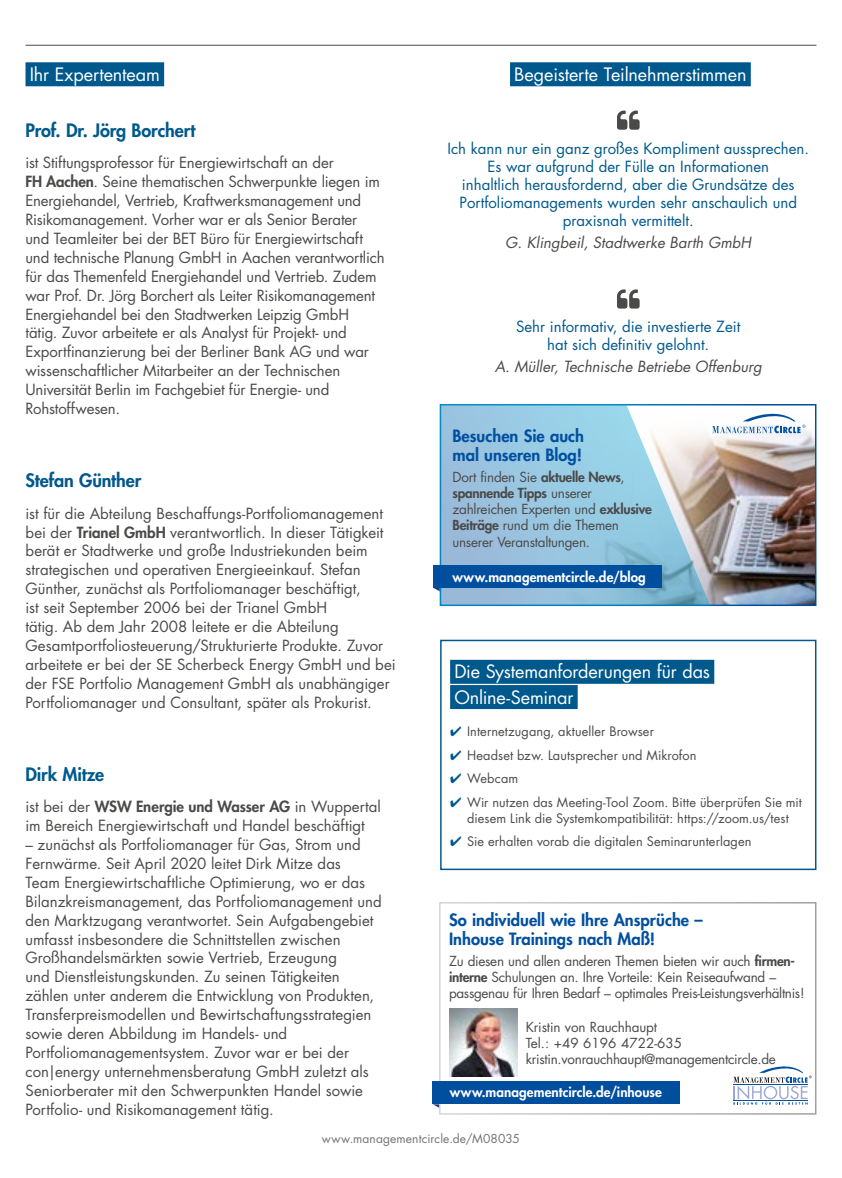
<style>
.page{position:relative;width:842px;height:1178px;background:#fff}
.page>*{position:absolute;margin:0;border:0;box-sizing:border-box;transform-origin:0 0}
.t1{font:18px/25.2px "Futura Std";letter-spacing:-.005em;color:#fff}
.t2{font:800 18px "Futura Std";letter-spacing:-.005em;color:#00598c}
.t3{font:800 16.5px/19.8px "Futura Std";color:#004f9f}
.t4{font:15px/18.9px "Futura Std";letter-spacing:-.005em;color:#4a4a49}
.t5{font:15px/18px "Futura Std";color:#00598c;text-align:center}
.t6{font:italic 15px "Futura Std";color:#4a4a49}
.t7{font:13.5px/16.2px "Futura Std";letter-spacing:-.02em;color:#4a4a49}
.t8{font:800 13.5px "Futura Std";letter-spacing:.005em;color:#fff}
.t9{font:12.75px/15.3px "Futura Std";letter-spacing:.01em;color:#4a4a49;text-align:center}
.t10{font:12px "Futura Std";letter-spacing:.01em;color:#757474}
.s1{font-weight:800}
.s2{color:#00598c}
</style>
<div class="page">
<hr style="left:26px;top:45px;width:790px;height:1px;background:#4a4a49">
<div style="left:26px;top:62px;width:138px;height:24px;background:#00598c"></div>
<div style="left:510px;top:62px;width:241px;height:24px;background:#00598c"></div>
<svg style="left:617px;top:111px;width:23px;height:19px"></svg>
<svg style="left:617px;top:289px;width:23px;height:20px"></svg>
<img style="left:710px;top:425px;width:103px;height:178px">
<svg style="left:440px;top:404px;width:270px;height:202px;background:#9cc6dc"></svg>
<div style="left:433px;top:565px;width:229px;height:23px;background:#004f9f"></div>
<svg style="left:433px;top:588px;width:7px;height:3px"></svg>
<svg style="left:712px;top:413px;width:93px;height:20px"></svg>
<div style="left:439px;top:902px;width:377px;height:212px;border:2px solid #fff"></div>
<svg style="left:433px;top:1104px;width:6px;height:4px"></svg>
<div style="left:433px;top:1081px;width:247px;height:23px;background:#004f9f"></div>
<svg style="left:733px;top:1066px;width:79px;height:38px"></svg>
<img style="left:449px;top:1008px;width:68px;height:68px">
<div style="left:450px;top:660px;width:264px;height:24px;background:#00598c"></div>
<div style="left:450px;top:685px;width:128px;height:24px;background:#00598c"></div>
<div style="left:440px;top:640px;width:376px;height:230px;border:2px solid #00598c"></div>
<p class="t1" style="left:30px;top:62px;width:132px">Ihr Expertenteam</p>
<p class="t2" style="left:26px;top:119px;width:171px">Prof. Dr. Jörg Borchert</p>
<p class="t4" style="left:26px;top:154px;width:361px">ist Stiftungsprofessor für Energiewirtschaft an der<br><span class="s1">FH Aachen</span>. Seine thematischen Schwerpunkte liegen im Energiehandel, Vertrieb, Kraftwerksmanagement und Risikomanagement. Vorher war er als Senior Berater und Teamleiter bei der BET Büro für Energiewirtschaft und technische Planung GmbH in Aachen verantwortlich für das Themenfeld Energiehandel und Vertrieb. Zudem war Prof. Dr. Jörg Borchert als Leiter Risikomanagement Energiehandel bei den Stadtwerken Leipzig GmbH tätig. Zuvor arbeitete er als Analyst für Projekt- und Exportfinanzierung bei der Berliner Bank AG und war wissenschaftlicher Mitarbeiter an der Technischen Universität Berlin im Fachgebiet für Energie- und Rohstoffwesen.</p>
<p class="t2" style="left:26px;top:469px;width:117px">Stefan Günther</p>
<p class="t4" style="left:26px;top:504px;width:372px">ist für die Abteilung Beschaffungs-Portfoliomanagement bei der <span class="s1">Trianel GmbH</span> verantwortlich. In dieser Tätigkeit berät er Stadtwerke und große Industriekunden beim strategischen und operativen Energieeinkauf. Stefan Günther, zunächst als Portfoliomanager beschäftigt,<br>ist seit September 2006 bei der Trianel GmbH<br>tätig. Ab dem Jahr 2008 leitete er die Abteilung Gesamtportfoliosteuerung/Strukturierte Produkte. Zuvor arbeitete er bei der SE Scherbeck Energy GmbH und bei der FSE Portfolio Management GmbH als unabhängiger Portfoliomanager und Consultant, später als Prokurist.</p>
<p class="t2" style="left:26px;top:762px;width:80px">Dirk Mitze</p>
<p class="t4" style="left:26px;top:797px;width:357px">ist bei der <span class="s1">WSW Energie und Wasser AG</span> in Wuppertal im Bereich Energiewirtschaft und Handel beschäftigt</p>
<p class="t4" style="left:26px;top:835px;width:358px">– zunächst als Portfoliomanager für Gas, Strom und Fernwärme. Seit April 2020 leitet Dirk Mitze das<br>Team Energiewirtschaftliche Optimierung, wo er das Bilanzkreismanagement, das Portfoliomanagement und den Marktzugang verantwortet. Sein Aufgabengebiet umfasst insbesondere die Schnittstellen zwischen Großhandelsmärkten sowie Vertrieb, Erzeugung<br>und Dienstleistungskunden. Zu seinen Tätigkeiten zählen unter anderem die Entwicklung von Produkten, Transferpreismodellen und Bewirtschaftungsstrategien sowie deren Abbildung im Handels- und Portfoliomanagementsystem. Zuvor war er bei der con|energy unternehmensberatung GmbH zuletzt als Seniorberater mit den Schwerpunkten Handel sowie Portfolio- und Risikomanagement tätig.</p>
<p class="t1" style="left:514px;top:62px;width:234px">Begeisterte Teilnehmerstimmen</p>
<p class="t5" style="left:447px;top:140px;width:363px">Ich kann nur ein ganz großes Kompliment aussprechen.<br>Es war aufgrund der Fülle an Informationen<br>inhaltlich herausfordernd, aber die Grundsätze des Portfoliomanagements wurden sehr anschaulich und praxisnah vermittelt.</p>
<p class="t6" style="left:505px;top:233px;width:248px">G. Klingbeil, Stadtwerke Barth GmbH</p>
<p class="t5" style="left:516px;top:318px;width:226px">Sehr informativ, die investierte Zeit hat sich definitiv gelohnt.</p>
<p class="t6" style="left:495px;top:357px;width:269px">A. Müller, Technische Betriebe Offenburg</p>
<p class="t3" style="left:452px;top:425px;width:133px">Besuchen Sie auch mal unseren Blog!</p>
<p class="t7" style="left:452px;top:469px;width:201px">Dort finden Sie <span class="s1">aktuelle News</span>, <span class="s1">spannende Tipps</span> unserer zahlreichen Experten und <span class="s1">exklusive<br>Beiträge</span> rund um die Themen unserer Veranstaltungen.</p>
<p class="t8" style="left:452px;top:568px;width:195px">www.managementcircle.de/blog</p>
<p class="t1" style="left:454px;top:659px;width:257px">Die Systemanforderungen für das<br>Online-Seminar</p>
<p class="t9" style="left:450px;top:724px;width:205px"><span class="s2">✔</span> Internetzugang, aktueller Browser</p>
<p class="t9" style="left:450px;top:747px;width:248px"><span class="s2">✔</span> Headset bzw. Lautsprecher und Mikrofon</p>
<p class="t9" style="left:450px;top:771px;width:70px"><span class="s2">✔</span> Webcam</p>
<p class="t9" style="left:450px;top:795px;width:353px"><span class="s2">✔</span> Wir nutzen das Meeting-Tool Zoom. Bitte überprüfen Sie mit diesem Link die Systemkompatibilität: https://zoom.us/test</p>
<p class="t9" style="left:450px;top:834px;width:303px"><span class="s2">✔</span> Sie erhalten vorab die digitalen Seminarunterlagen</p>
<p class="t3" style="left:449px;top:910px;width:255px">So individuell wie Ihre Ansprüche –<br>Inhouse Trainings nach Maß!</p>
<p class="t7" style="left:449px;top:953px;width:357px">Zu diesen und allen anderen Themen bieten wir auch <span class="s1">firmen&shy;interne</span> Schulungen an. Ihre Vorteile: Kein Reiseaufwand – passgenau für Ihren Bedarf – optimales Preis-Leistungsverhältnis!</p>
<p class="t7" style="left:526px;top:1019px;width:252px">Kristin von Rauchhaupt<br>Tel.: +49 6196 4722-635 kristin.vonrauchhaupt@managementcircle.de</p>
<p class="t8" style="left:450px;top:1083px;width:214px">www.managementcircle.de/inhouse</p>
<p class="t10" style="left:322px;top:1131px;width:200px">www.managementcircle.de/M08035</p>
</div>
